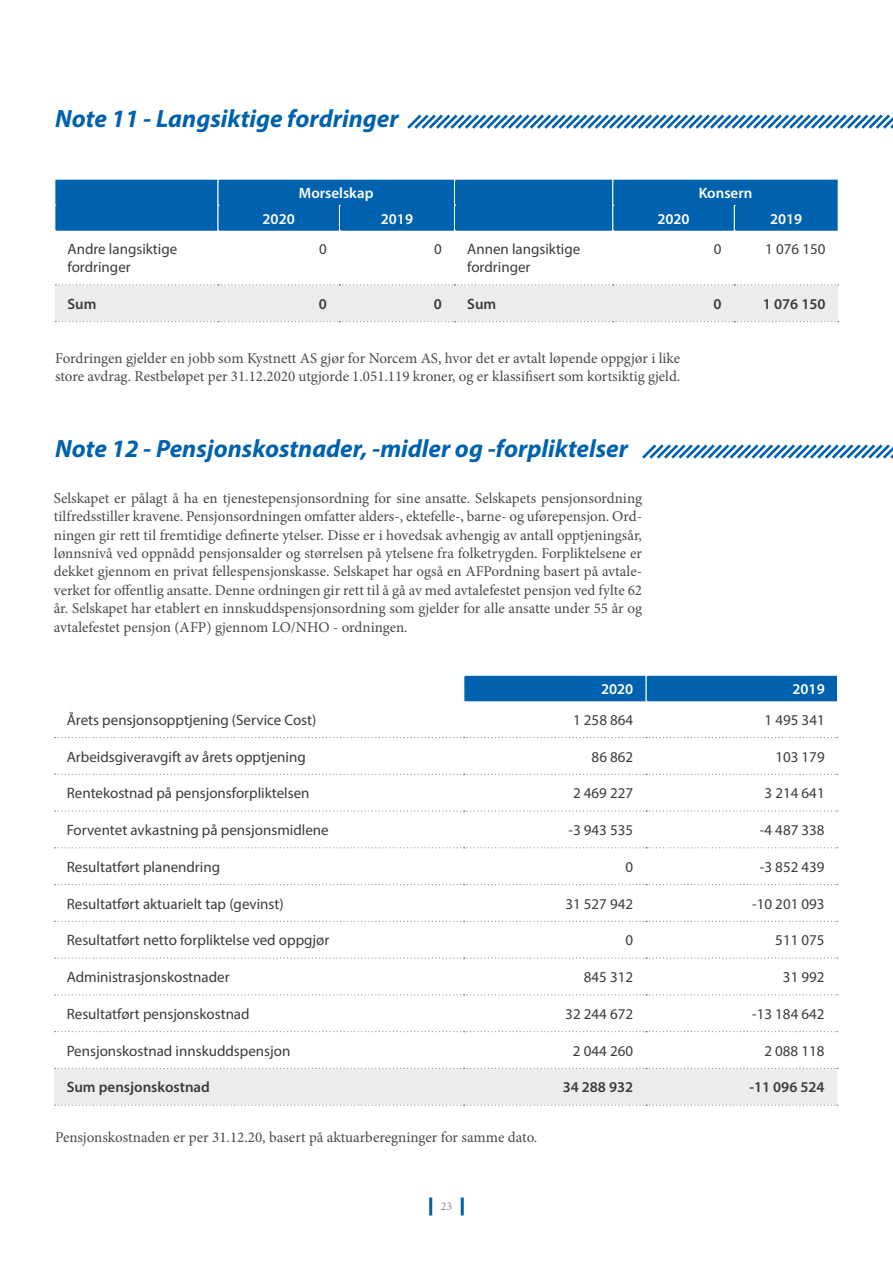
<style>
.page{position:relative;width:893px;height:1263px;background:#fff}
.page>*{position:absolute;margin:0;border:0;box-sizing:border-box;transform-origin:0 0}
.t1{font:italic 700 25.05px "Myriad Pro";color:#0062ae}
.t2{font:15px/18.5px "Minion Pro";color:#494948}
.t3{font:15px/18px "Myriad Pro";color:#3b3b3a}
.t4{font:600 15px "Myriad Pro";color:#3b3b3a}
.t5{font:600 15px "Myriad Pro";color:#fff}
.t6{font:12px "Minion Pro";color:#878786}
</style>
<div class="page">
<hr style="left:429px;top:1197px;width:3px;height:18px;background:#0062ae">
<hr style="left:461px;top:1197px;width:3px;height:18px;background:#0062ae">
<svg style="left:407px;top:114px;width:486px;height:15px"></svg>
<svg style="left:642px;top:444px;width:251px;height:15px"></svg>
<div style="left:55px;top:180px;width:784px;height:51px;background:#0062ae"></div>
<div style="left:55px;top:284px;width:784px;height:38px;background:#ececed"></div>
<div style="left:463px;top:676px;width:375px;height:26px;background:#0062ae"></div>
<svg style="left:55px;top:737px;width:783px;height:1px"></svg>
<svg style="left:55px;top:774px;width:783px;height:1px"></svg>
<svg style="left:55px;top:810px;width:783px;height:2px"></svg>
<svg style="left:55px;top:847px;width:783px;height:1px"></svg>
<svg style="left:55px;top:884px;width:783px;height:1px"></svg>
<svg style="left:55px;top:921px;width:783px;height:1px"></svg>
<svg style="left:55px;top:957px;width:783px;height:2px"></svg>
<svg style="left:55px;top:994px;width:783px;height:1px"></svg>
<svg style="left:55px;top:1031px;width:783px;height:1px"></svg>
<div style="left:54px;top:1068px;width:784px;height:38px;background:#ececed"></div>
<h1 class="t1" style="left:55px;top:103px;width:345px">Note 11 - Langsiktige fordringer</h1>
<p class="t5" style="left:299px;top:183px;width:76px">Morselskap</p>
<p class="t5" style="left:699px;top:183px;width:55px">Konsern</p>
<p class="t5" style="left:263px;top:209px;width:34px">2020</p>
<p class="t5" style="left:381px;top:209px;width:34px">2019</p>
<p class="t5" style="left:657px;top:209px;width:34px">2020</p>
<p class="t5" style="left:770px;top:209px;width:34px">2019</p>
<p class="t3" style="left:68px;top:240px;width:111px">Andre langsiktige fordringer</p>
<p class="t3" style="left:319px;top:240px;width:9px">0</p>
<p class="t3" style="left:434px;top:240px;width:9px">0</p>
<p class="t3" style="left:467px;top:240px;width:115px">Annen langsiktige fordringer</p>
<p class="t3" style="left:714px;top:240px;width:9px">0</p>
<p class="t3" style="left:765px;top:240px;width:62px">1 076 150</p>
<p class="t4" style="left:68px;top:294px;width:31px">Sum</p>
<p class="t4" style="left:319px;top:294px;width:10px">0</p>
<p class="t4" style="left:434px;top:294px;width:10px">0</p>
<p class="t4" style="left:467px;top:294px;width:31px">Sum</p>
<p class="t4" style="left:713px;top:294px;width:10px">0</p>
<p class="t4" style="left:763px;top:294px;width:64px">1 076 150</p>
<p class="t2" style="left:55px;top:349px;width:627px">Fordringen gjelder en jobb som Kystnett AS gjør for Norcem AS, hvor det er avtalt løpende oppgjør i like store avdrag. Restbeløpet per 31.12.2020 utgjorde 1.051.119 kroner, og er klassifisert som kortsiktig gjeld.</p>
<h1 class="t1" style="left:55px;top:432px;width:575px">Note 12 - Pensjonskostnader, -midler og -forpliktelser</h1>
<p class="t2" style="left:54px;top:489px;width:590px;text-align:justify">Selskapet er pålagt å ha en tjenestepensjonsordning for sine ansatte. Selskapets pensjonsordning tilfredsstiller kravene. Pensjonsordningen omfatter alders-, ektefelle-, barne- og uførepensjon. Ord&shy;ningen gir rett til fremtidige definerte ytelser. Disse er i hovedsak avhengig av antall opptjeningsår, lønnsnivå ved oppnådd pensjonsalder og størrelsen på ytelsene fra folketrygden. Forpliktelsene er dekket gjennom en privat fellespensjonskasse. Selskapet har også en AFPordning basert på avtale&shy;verket for offentlig ansatte. Denne ordningen gir rett til å gå av med avtalefestet pensjon ved fylte 62 år. Selskapet har etablert en innskuddspensjonsordning som gjelder for alle ansatte under 55 år og avtalefestet pensjon (AFP) gjennom LO/NHO - ordningen.</p>
<p class="t5" style="left:601px;top:680px;width:34px">2020</p>
<p class="t5" style="left:793px;top:680px;width:34px">2019</p>
<p class="t3" style="left:67px;top:710px;width:251px">Årets pensjonsopptjening (Service Cost)</p>
<p class="t3" style="left:573px;top:710px;width:62px">1 258 864</p>
<p class="t3" style="left:764px;top:710px;width:62px">1 495 341</p>
<p class="t3" style="left:67px;top:747px;width:241px">Arbeidsgiveravgift av årets opptjening</p>
<p class="t3" style="left:592px;top:747px;width:43px">86 862</p>
<p class="t3" style="left:775px;top:747px;width:51px">103 179</p>
<p class="t3" style="left:67px;top:784px;width:244px">Rentekostnad på pensjonsforpliktelsen</p>
<p class="t3" style="left:573px;top:784px;width:62px">2 469 227</p>
<p class="t3" style="left:764px;top:784px;width:62px">3 214 641</p>
<p class="t3" style="left:67px;top:821px;width:264px">Forventet avkastning på pensjonsmidlene</p>
<p class="t3" style="left:568px;top:821px;width:66px">-3 943 535</p>
<p class="t3" style="left:760px;top:821px;width:66px">-4 487 338</p>
<p class="t3" style="left:67px;top:857px;width:155px">Resultatført planendring</p>
<p class="t3" style="left:626px;top:857px;width:9px">0</p>
<p class="t3" style="left:760px;top:857px;width:66px">-3 852 439</p>
<p class="t3" style="left:67px;top:894px;width:219px">Resultatført aktuarielt tap (gevinst)</p>
<p class="t3" style="left:565px;top:894px;width:69px">31 527 942</p>
<p class="t3" style="left:752px;top:894px;width:74px">-10 201 093</p>
<p class="t3" style="left:67px;top:931px;width:264px">Resultatført netto forpliktelse ved oppgjør</p>
<p class="t3" style="left:625px;top:931px;width:9px">0</p>
<p class="t3" style="left:775px;top:931px;width:51px">511 075</p>
<p class="t3" style="left:67px;top:968px;width:164px">Administrasjonskostnader</p>
<p class="t3" style="left:584px;top:968px;width:51px">845 312</p>
<p class="t3" style="left:783px;top:968px;width:43px">31 992</p>
<p class="t3" style="left:67px;top:1005px;width:184px">Resultatført pensjonskostnad</p>
<p class="t3" style="left:565px;top:1005px;width:69px">32 244 672</p>
<p class="t3" style="left:752px;top:1005px;width:74px">-13 184 642</p>
<p class="t3" style="left:67px;top:1041px;width:225px">Pensjonskostnad innskuddspensjon</p>
<p class="t3" style="left:573px;top:1041px;width:62px">2 044 260</p>
<p class="t3" style="left:764px;top:1041px;width:62px">2 088 118</p>
<p class="t4" style="left:67px;top:1078px;width:145px">Sum pensjonskostnad</p>
<p class="t4" style="left:563px;top:1078px;width:72px">34 288 932</p>
<p class="t4" style="left:749px;top:1078px;width:77px">-11 096 524</p>
<p class="t2" style="left:55px;top:1128px;width:484px">Pensjonskostnaden er per 31.12.20, basert på aktuarberegninger for samme dato.</p>
<p class="t6" style="left:441px;top:1198px;width:13px">23</p>
</div>
